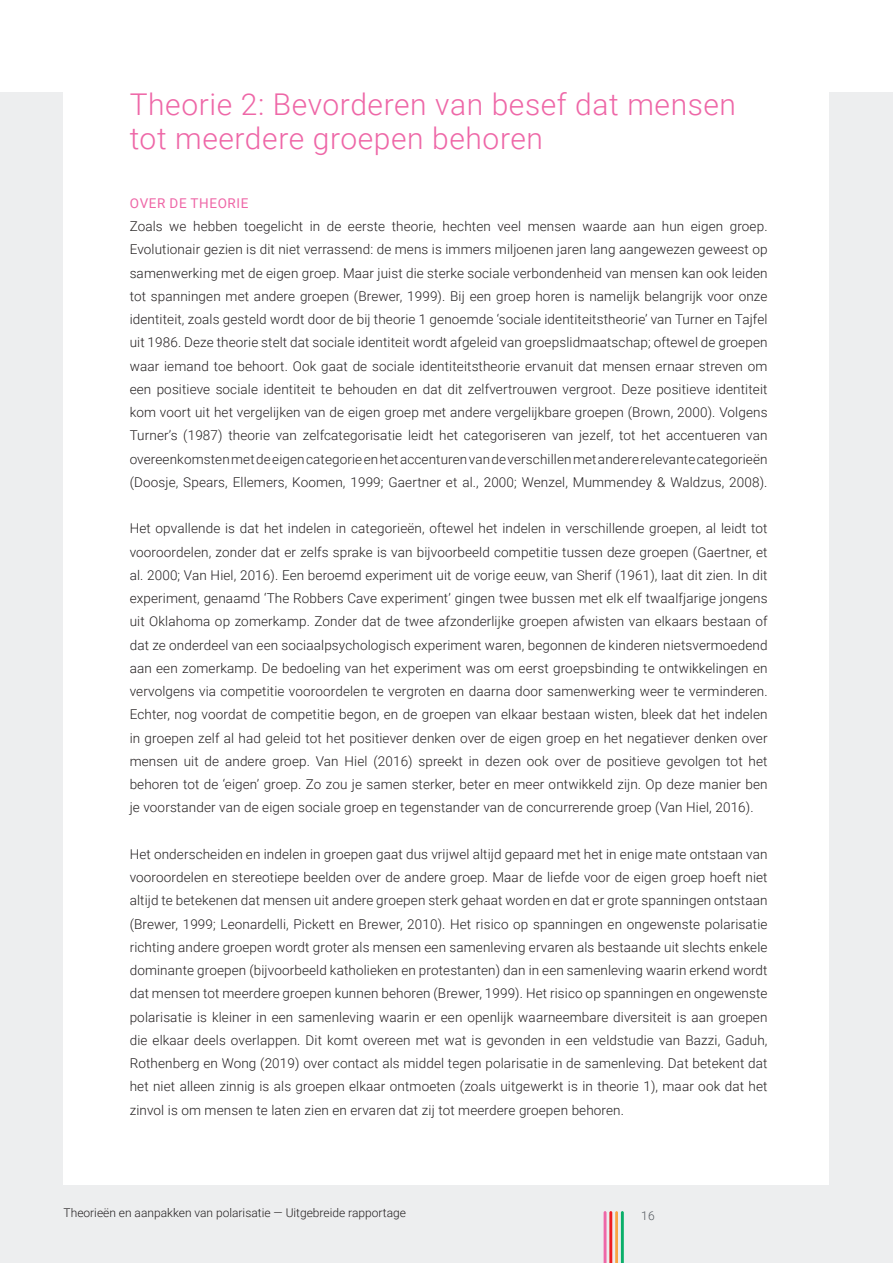
<style>
.page{position:relative;width:893px;height:1263px;background:#fff}
.page>*{position:absolute;margin:0;border:0;box-sizing:border-box;transform-origin:0 0}
.t1{font:300 30px/34.5px "Roboto";letter-spacing:.02em;color:#ee67a7}
.t2{font:300 13.5px/23.2px "Roboto";letter-spacing:.01em;color:#231f20;text-align:justify}
.t3{font:13.5px "Roboto";letter-spacing:.045em;color:#ee67a7}
.t4{font:300 12px "Roboto";color:#231f20}
.t5{font:300 12px "Roboto";color:#52575d}
</style>
<div class="page">
<div style="left:0;top:92px;width:893px;height:1171px;background:#edeeef"></div>
<div style="left:64px;top:53px;width:765px;height:1131px;background:#fff"></div>
<svg style="left:604px;top:1211px;width:20px;height:52px"></svg>
<h1 class="t1" style="left:130px;top:86px;width:608px">Theorie 2: Bevorderen van besef dat mensen tot meerdere groepen behoren</h1>
<p class="t3" style="left:130px;top:194px;width:120px">OVER DE THEORIE</p>
<p class="t2" style="left:130px;top:214px;width:639px">Zoals we hebben toegelicht in de eerste theorie, hechten veel mensen waarde aan hun eigen groep.<br>Evolutionair gezien is dit niet verrassend: de mens is immers miljoenen jaren lang aangewezen geweest op samenwerking met de eigen groep. Maar juist die sterke sociale verbondenheid van mensen kan ook leiden tot spanningen met andere groepen (Brewer, 1999). Bij een groep horen is namelijk belangrijk voor onze identiteit, zoals gesteld wordt door de bij theorie 1 genoemde ‘sociale identiteitstheorie’ van Turner en Tajfel uit 1986. Deze theorie stelt dat sociale identiteit wordt afgeleid van groepslidmaatschap; oftewel de groepen waar iemand toe behoort. Ook gaat de sociale identiteitstheorie ervanuit dat mensen ernaar streven om een positieve sociale identiteit te behouden en dat dit zelfvertrouwen vergroot. Deze positieve identiteit kom voort uit het vergelijken van de eigen groep met andere vergelijkbare groepen (Brown, 2000). Volgens Turner’s (1987) theorie van zelfcategorisatie leidt het categoriseren van jezelf, tot het accentueren van overeenkomsten met de eigen categorie en het accenturen van de verschillen met andere relevante categorieën (Doosje, Spears, Ellemers, Koomen, 1999; Gaertner et al., 2000; Wenzel, Mummendey &amp; Waldzus, 2008).</p>
<p class="t2" style="left:130px;top:516px;width:639px">Het opvallende is dat het indelen in categorieën, oftewel het indelen in verschillende groepen, al leidt tot vooroordelen, zonder dat er zelfs sprake is van bijvoorbeeld competitie tussen deze groepen (Gaertner, et al. 2000; Van Hiel, 2016). Een beroemd experiment uit de vorige eeuw, van Sherif (1961), laat dit zien. In dit experiment, genaamd ‘The Robbers Cave experiment’ gingen twee bussen met elk elf twaalfjarige jongens uit Oklahoma op zomerkamp. Zonder dat de twee afzonderlijke groepen afwisten van elkaars bestaan of dat ze onderdeel van een sociaalpsychologisch experiment waren, begonnen de kinderen nietsvermoedend aan een zomerkamp. De bedoeling van het experiment was om eerst groepsbinding te ontwikkelingen en vervolgens via competitie vooroordelen te vergroten en daarna door samenwerking weer te verminderen.<br>Echter, nog voordat de competitie begon, en de groepen van elkaar bestaan wisten, bleek dat het indelen in groepen zelf al had geleid tot het positiever denken over de eigen groep en het negatiever denken over mensen uit de andere groep. Van Hiel (2016) spreekt in dezen ook over de positieve gevolgen tot het behoren tot de ‘eigen’ groep. Zo zou je samen sterker, beter en meer ontwikkeld zijn. Op deze manier ben je voorstander van de eigen sociale groep en tegenstander van de concurrerende groep (Van Hiel, 2016).</p>
<p class="t2" style="left:130px;top:842px;width:639px">Het onderscheiden en indelen in groepen gaat dus vrijwel altijd gepaard met het in enige mate ontstaan van vooroordelen en stereotiepe beelden over de andere groep. Maar de liefde voor de eigen groep hoeft niet altijd te betekenen dat mensen uit andere groepen sterk gehaat worden en dat er grote spanningen ontstaan (Brewer, 1999; Leonardelli, Pickett en Brewer, 2010). Het risico op spanningen en ongewenste polarisatie richting andere groepen wordt groter als mensen een samenleving ervaren als bestaande uit slechts enkele dominante groepen (bijvoorbeeld katholieken en protestanten) dan in een samenleving waarin erkend wordt dat mensen tot meerdere groepen kunnen behoren (Brewer, 1999). Het risico op spanningen en ongewenste polarisatie is kleiner in een samenleving waarin er een openlijk waarneembare diversiteit is aan groepen die elkaar deels overlappen. Dit komt overeen met wat is gevonden in een veldstudie van Bazzi, Gaduh, Rothenberg en Wong (2019) over contact als middel tegen polarisatie in de samenleving. Dat betekent dat het niet alleen zinnig is als groepen elkaar ontmoeten (zoals uitgewerkt is in theorie 1), maar ook dat het zinvol is om mensen te laten zien en ervaren dat zij tot meerdere groepen behoren.</p>
<p class="t4" style="left:64px;top:1204px;width:344px">Theorieën en aanpakken van polarisatie — Uitgebreide rapportage</p>
<p class="t5" style="left:641px;top:1207px;width:15px">16</p>
</div>
